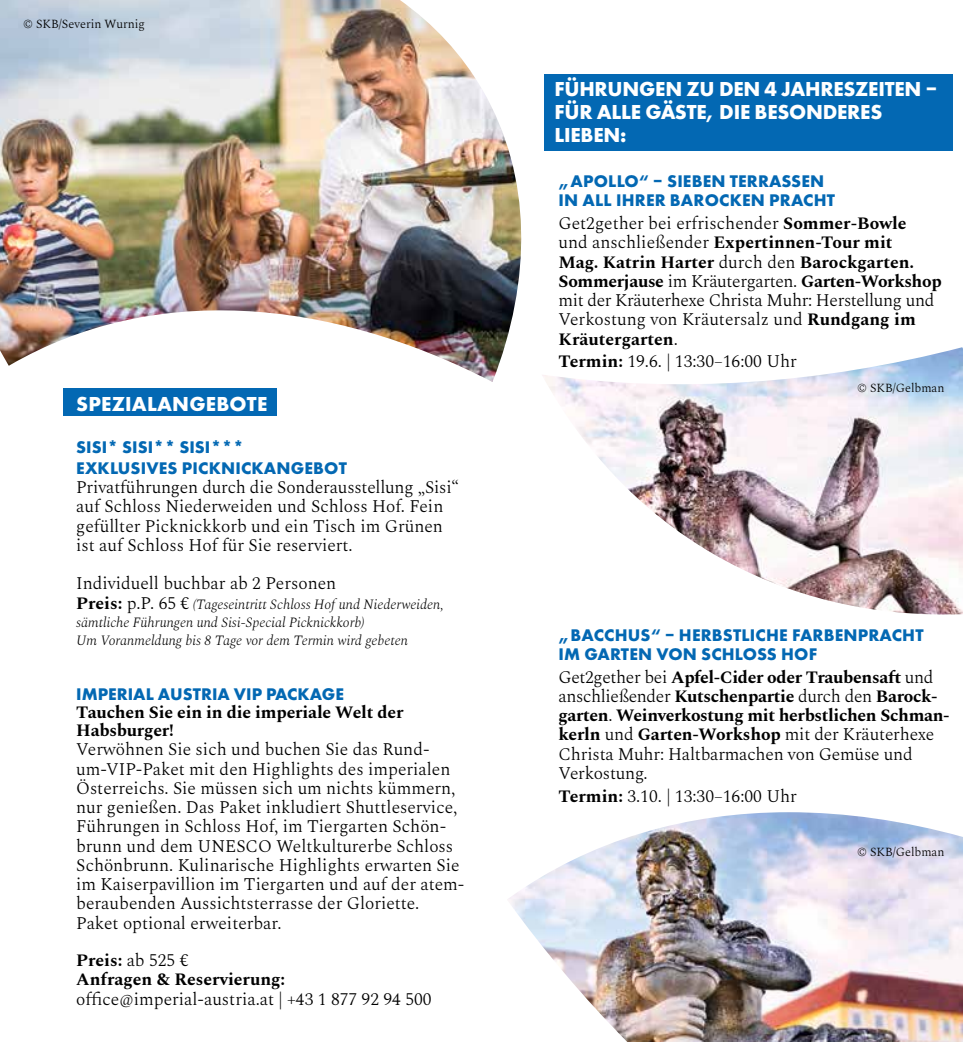
<style>
.page{position:relative;width:963px;height:1042px;background:#fff}
.page>*{position:absolute;margin:0;border:0;box-sizing:border-box;transform-origin:0 0}
.t1{font:700 21px/22.8px "Futura PT";letter-spacing:-.01em;color:#fff}
.t2{font:700 21px "Futura PT";letter-spacing:.01em;color:#fff}
.t3{font:300 17.5px/19.2px "Spectral";color:#000}
.t4{font:700 17.5px/19.2px "Spectral";letter-spacing:-.01em;color:#000}
.t5{font:700 17.5px/19.2px "Futura PT";letter-spacing:.01em;color:#0368b3}
.t6{font:italic 300 14px/18.2px "Spectral";color:#000}
.t7{font:300 12.25px "Spectral";color:#000}
.s1{font-weight:700;font-style:normal;font-size:17.5px}
.s2{font-style:normal;font-size:17.5px}
.s3{font-weight:300}
.s4{font-weight:700}
</style>
<div class="page">
<img style="left:508px;top:812px;width:454px;height:230px">
<img style="left:542px;top:347px;width:420px;height:268px">
<img style="left:0;top:0;width:522px;height:382px">
<div style="left:544px;top:74px;width:408px;height:77px;background:#0368b3"></div>
<div style="left:63px;top:389px;width:213px;height:27px;background:#0368b3"></div>
<p class="t7" style="left:23px;top:15px;width:123px">© SKB/Severin Wurnig</p>
<p class="t2" style="left:76px;top:390px;width:192px">SPEZIALANGEBOTE</p>
<p class="t5" style="left:76px;top:436px;width:272px;line-height:21px">SISI* SISI** SISI***<br>EXKLUSIVES PICKNICKANGEBOT</p>
<p class="t3" style="left:76px;top:476px;width:384px">Privatführungen durch die Sonderausstellung „Sisi“ auf Schloss Niederweiden und Schloss Hof. Fein gefüllter Picknickkorb und ein Tisch im Grünen ist auf Schloss Hof für Sie reserviert.</p>
<p class="t3" style="left:76px;top:573px;width:261px">Individuell buchbar ab 2 Personen</p>
<p class="t6" style="left:76px;top:594px;width:369px"><span class="s1">Preis:</span> <span class="s2">p.P. 65 €</span> (Tageseintritt Schloss Hof und Niederweiden, sämtliche Führungen und Sisi-Special Picknickkorb)<br>Um Voranmeldung bis 8 Tage vor dem Termin wird gebeten</p>
<p class="t5" style="left:76px;top:684px;width:269px">IMPERIAL AUSTRIA VIP PACKAGE</p>
<p class="t4" style="left:76px;top:702px;width:329px;line-height:18.2px">Tauchen Sie ein in die imperiale Welt der<br>Habsburger!</p>
<p class="t3" style="left:76px;top:738px;width:389px">Verwöhnen Sie sich und buchen Sie das Rund&shy;um-VIP-Paket mit den Highlights des imperialen Österreichs. Sie müssen sich um nichts kümmern, nur genießen. Das Paket inkludiert Shuttleservice, Führungen in Schloss Hof, im Tiergarten Schön&shy;brunn und dem UNESCO Weltkulturerbe Schloss Schönbrunn. Kulinarische Highlights erwarten Sie im Kaiserpavillion im Tiergarten und auf der atem&shy;beraubenden Aussichtsterrasse der Gloriette.<br>Paket optional erweiterbar.</p>
<p class="t4" style="left:76px;top:949px;width:210px">Preis: <span class="s3">ab 525 €<br></span>Anfragen &amp; Reservierung:</p>
<p class="t3" style="left:76px;top:988px;width:357px">office@imperial-austria.at | +43 1 877 92 94 500</p>
<p class="t1" style="left:554px;top:77px;width:384px">FÜHRUNGEN ZU DEN 4 JAHRESZEITEN –<br>FÜR ALLE GÄSTE, DIE BESONDERES<br>LIEBEN:</p>
<p class="t5" style="left:558px;top:171px;width:278px">„APOLLO“ – SIEBEN TERRASSEN<br>IN ALL IHRER BAROCKEN PRACHT</p>
<p class="t3" style="left:558px;top:212px;width:384px">Get2gether bei erfrischender <span class="s4">Sommer-Bowle<br></span>und anschließender <span class="s4">Expertinnen-Tour mit<br>Mag. Katrin Harter</span> durch den <span class="s4">Barockgarten.<br>Sommerjause</span> im Kräutergarten. <span class="s4">Garten-Workshop </span>mit der Kräuterhexe Christa Muhr: Herstellung und Verkostung von Kräutersalz und <span class="s4">Rundgang im Kräutergarten</span>.</p>
<p class="t3" style="left:558px;top:351px;width:240px"><span class="s4">Termin:</span> 19.6. | 13:30–16:00 Uhr</p>
<p class="t7" style="left:857px;top:379px;width:89px">© SKB/Gelbman</p>
<p class="t5" style="left:558px;top:624px;width:366px">„BACCHUS“ – HERBSTLICHE FARBENPRACHT<br>IM GARTEN VON SCHLOSS HOF</p>
<p class="t4" style="left:558px;top:666px;width:392px"><span class="s3">Get2gether bei</span> Apfel-Cider oder Traubensaft <span class="s3">und anschließender</span> Kutschenpartie <span class="s3">durch den</span> Barock&shy;garten<span class="s3">.</span> Weinverkostung mit herbstlichen Schman&shy;kerln <span class="s3">und</span> Garten-Workshop <span class="s3">mit der Kräuterhexe Christa Muhr: Haltbarmachen von Gemüse und Verkostung.</span></p>
<p class="t3" style="left:558px;top:785px;width:240px"><span class="s4">Termin:</span> 3.10. | 13:30–16:00 Uhr</p>
<p class="t7" style="left:857px;top:843px;width:89px">© SKB/Gelbman</p>
</div>
